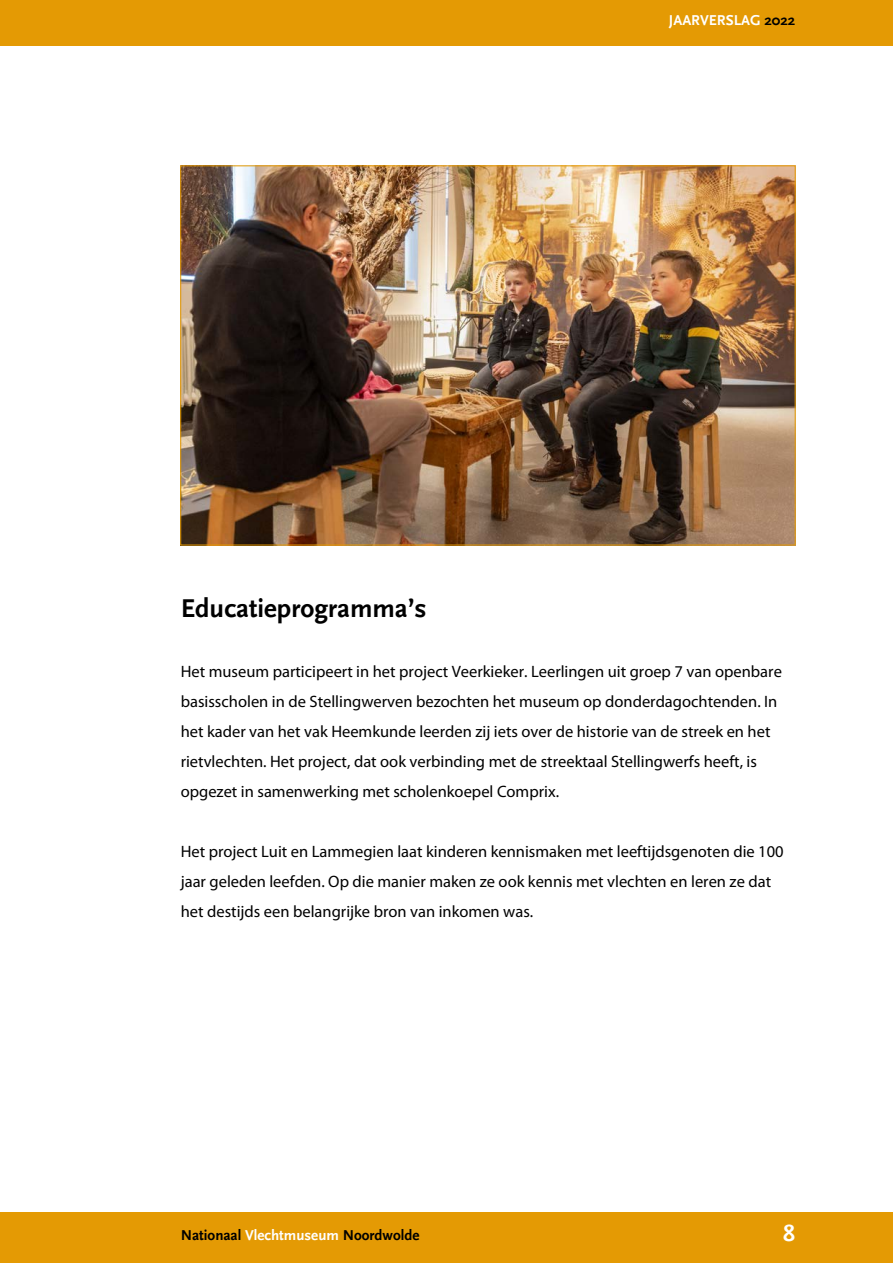
<style>
.page{position:relative;width:893px;height:1263px;background:#fff}
.page>*{position:absolute;margin:0;border:0;box-sizing:border-box;transform-origin:0 0}
.t1{font:700 27px "Scala Sans";color:#000}
.t2{font:700 24px "Scala Sans";color:#fff}
.t3{font:16.5px/30px "Myriad Pro";color:#000}
.t4{font:700 15px "Scala Sans";color:#000}
.t5{font:700 15px "Scala Sans";color:#fff}
.s1{color:#000}
.s2{color:#fff}
</style>
<div class="page">
<div style="left:0;top:1212px;width:893px;height:51px;background:#e49a04"></div>
<div style="left:0;top:0;width:893px;height:46px;background:#e49a04"></div>
<img style="left:182px;top:167px;width:611px;height:376px">
<h1 class="t1" style="left:181px;top:593px;width:247px">Educatieprogramma’s</h1>
<p class="t5" style="left:669px;top:12px;width:128px">JAARVERSLAG <span class="s1">2022</span></p>
<p class="t3" style="left:181px;top:656px;width:603px">Het museum participeert in het project Veerkieker. Leerlingen uit groep 7 van openbare basisscholen in de Stellingwerven bezochten het museum op donderdagochtenden. In het kader van het vak Heemkunde leerden zij iets over de historie van de streek en het rietvlechten. Het project, dat ook verbinding met de streektaal Stellingwerfs heeft, is opgezet in samenwerking met scholenkoepel Comprix.</p>
<p class="t3" style="left:181px;top:836px;width:604px">Het project Luit en Lammegien laat kinderen kennismaken met leeftijdsgenoten die 100 jaar geleden leefden. Op die manier maken ze ook kennis met vlechten en leren ze dat het destijds een belangrijke bron van inkomen was.</p>
<p class="t4" style="left:181px;top:1227px;width:240px">Nationaal <span class="s2">Vlechtmuseum</span> Noordwolde</p>
<h2 class="t2" style="left:783px;top:1220px;width:13px">8</h2>
</div>
